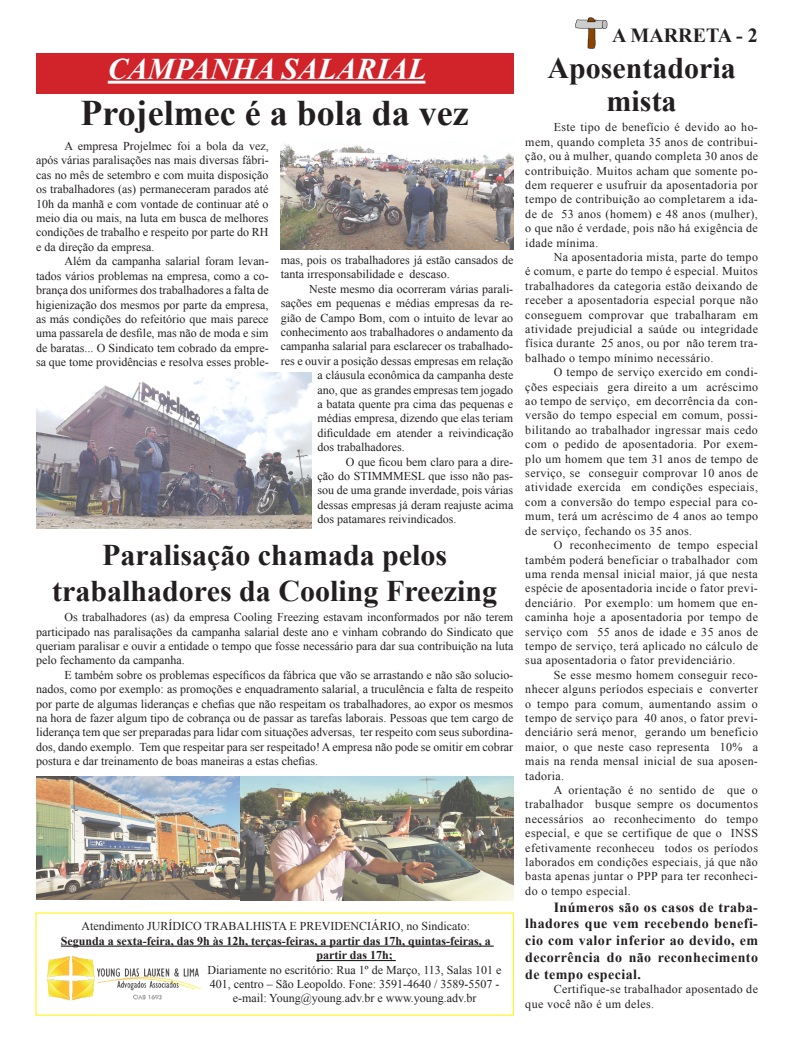
<style>
.page{position:relative;width:794px;height:1049px;background:#fff}
.page>*{position:absolute;margin:0;border:0;box-sizing:border-box;transform-origin:0 0}
.t1{font:700 36px "Times New Roman";color:#231f20}
.t2{font:700 30px/33px "Times New Roman";color:#231f20;text-align:center}
.t3{font:italic 700 30px "Times New Roman";color:#fff}
.t4{font:700 20px "Times New Roman";color:#231f20}
.t5{font:700 14px/16.8px "Times New Roman";letter-spacing:.03em;color:#231f20;text-align:justify}
.t6{font:12px/14.4px "Times New Roman";color:#231f20;text-align:justify}
.t7{font:700 12px/14.4px "Times New Roman";color:#231f20}
.t8{font:12px/14.4px "Times New Roman";letter-spacing:.03em;color:#231f20}
</style>
<div class="page">
<div style="left:36px;top:54px;width:477px;height:40px;background:#d1232a"></div>
<hr style="left:108px;top:81px;width:317px;height:3px;background:#fff">
<img style="left:575px;top:17px;width:33px;height:32px">
<img style="left:36px;top:372px;width:276px;height:157px">
<img style="left:281px;top:144px;width:232px;height:106px">
<img style="left:36px;top:776px;width:477px;height:124px">
<img style="left:47px;top:956px;width:154px;height:45px">
<hr style="left:61px;top:945px;width:433px;height:2px;background:#231f20">
<hr style="left:316px;top:960px;width:80px;height:1px;background:#231f20">
<p class="t3" style="left:108px;top:48px;width:320px">CAMPANHA SALARIAL</p>
<p class="t1" style="left:80px;top:88px;width:390px">Projelmec é a bola da vez</p>
<p class="t6" style="left:36px;top:139px;width:234px;text-indent:28px">A empresa Projelmec foi a bola da vez, após várias paralisações nas mais diversas fábri&shy;cas no mês de setembro e com muita disposição os trabalhadores (as) permaneceram parados até 10h da manhã e com vontade de continuar até o meio dia ou mais, na luta em busca de melhores condições de trabalho e respeito por parte do RH e da direção da empresa.</p>
<p class="t6" style="left:36px;top:254px;width:234px;text-indent:28px">Além da campanha salarial foram levan&shy;tados vários problemas na empresa, como a co&shy;brança dos uniformes dos trabalhadores a falta de higienização dos mesmos por parte da empresa, as más condições do refeitório que mais parece uma passarela de desfile, mas não de moda e sim de baratas... O Sindicato tem cobrado da empre&shy;sa que tome providências e resolva esses proble-</p>
<p class="t6" style="left:281px;top:252px;width:234px">mas, pois os trabalhadores já estão cansados de tanta irresponsabilidade e descaso.</p>
<p class="t6" style="left:309px;top:281px;width:206px">Neste mesmo dia ocorreram várias parali-</p>
<p class="t6" style="left:281px;top:296px;width:234px">sações em pequenas e médias empresas da re-</p>
<p class="t6" style="left:281px;top:310px;width:234px">gião de Campo Bom, com o intuito de levar ao</p>
<p class="t6" style="left:281px;top:324px;width:234px">conhecimento aos trabalhadores o andamento da</p>
<p class="t6" style="left:281px;top:339px;width:234px">campanha salarial para esclarecer os trabalhado-</p>
<p class="t6" style="left:281px;top:353px;width:234px">res e ouvir a posição dessas empresas em relação</p>
<p class="t6" style="left:317px;top:368px;width:197px">a cláusula econômica da campanha deste</p>
<p class="t6" style="left:317px;top:382px;width:197px">ano, que as grandes empresas tem jogado</p>
<p class="t6" style="left:317px;top:396px;width:197px">a batata quente pra cima das pequenas e</p>
<p class="t6" style="left:317px;top:411px;width:197px">médias empresa, dizendo que elas teriam</p>
<p class="t6" style="left:317px;top:425px;width:197px">dificuldade em atender a reivindicação</p>
<p class="t6" style="left:317px;top:440px;width:89px">dos trabalhadores.</p>
<p class="t6" style="left:317px;top:454px;width:197px;text-indent:28px">O que ficou bem claro para a dire&shy;ção do STIMMMESL que isso não pas&shy;sou de uma grande inverdade, pois várias dessas empresas já deram reajuste acima dos patamares reivindicados.</p>
<p class="t2" style="left:102px;top:538px;width:347px">Paralisação chamada pelos</p>
<p class="t2" style="left:52px;top:574px;width:446px">trabalhadores da Cooling Freezing</p>
<p class="t6" style="left:36px;top:610px;width:479px;text-indent:28px">Os trabalhadores (as) da empresa Cooling Freezing estavam inconformados por não terem participado nas paralisações da campanha salarial deste ano e vinham cobrando do Sindicato que queriam paralisar e ouvir a entidade o tempo que fosse necessário para dar sua contribuição na luta pelo fechamento da campanha.</p>
<p class="t6" style="left:36px;top:667px;width:479px;text-indent:28px">E também sobre os problemas específicos da fábrica que vão se arrastando e não são solucio&shy;nados, como por exemplo: as promoções e enquadramento salarial, a truculência e falta de respeito por parte de algumas lideranças e chefias que não respeitam os trabalhadores, ao expor os mesmos na hora de fazer algum tipo de cobrança ou de passar as tarefas laborais. Pessoas que tem cargo de liderança tem que ser preparadas para lidar com situações adversas, ter respeito com seus subordina&shy;dos, dando exemplo. Tem que respeitar para ser respeitado! A empresa não pode se omitir em cobrar postura e dar treinamento de boas maneiras a estas chefias.</p>
<p class="t6" style="left:81px;top:919px;width:390px">Atendimento JURÍDICO TRABALHISTA E PREVIDENCIÁRIO, no Sindicato:</p>
<p class="t7" style="left:316px;top:933px;width:176px;text-indent:-255px">Segunda a sexta-feira, das 9h às 12h, terças-feiras, a partir das 17h, quintas-feiras, a partir das 17h;</p>
<p class="t6" style="left:208px;top:962px;width:295px;text-align:center">Diariamente no escritório: Rua 1º de Março, 113, Salas 101 e<br>401, centro – São Leopoldo. Fone: 3591-4640 / 3589-5507 - e-mail: Young@young.adv.br e www.young.adv.br</p>
<p class="t4" style="left:612px;top:22px;width:147px">A MARRETA - 2</p>
<p class="t2" style="left:547px;top:51px;width:190px">Aposentadoria mista</p>
<p class="t6" style="left:525px;top:120px;width:234px;text-indent:28px">Este tipo de benefício é devido ao ho&shy;mem, quando completa 35 anos de contribui&shy;ção, ou à mulher, quando completa 30 anos de contribuição. Muitos acham que somente po&shy;dem requerer e usufruir da aposentadoria por tempo de contribuição ao completarem a ida&shy;de de 53 anos (homem) e 48 anos (mulher), o que não é verdade, pois não há exigência de idade mínima.</p>
<p class="t6" style="left:525px;top:250px;width:234px;text-indent:28px">Na aposentadoria mista, parte do tempo é comum, e parte do tempo é especial. Muitos trabalhadores da categoria estão deixando de receber a aposentadoria especial porque não conseguem comprovar que trabalharam em atividade prejudicial a saúde ou integridade física durante 25 anos, ou por não terem tra&shy;balhado o tempo mínimo necessário.</p>
<p class="t6" style="left:525px;top:365px;width:234px;text-indent:28px">O tempo de serviço exercido em condi&shy;ções especiais gera direito a um acréscimo ao tempo de serviço, em decorrência da con&shy;versão do tempo especial em comum, possi&shy;bilitando ao trabalhador ingressar mais cedo com o pedido de aposentadoria. Por exem&shy;plo um homem que tem 31 anos de tempo de serviço, se conseguir comprovar 10 anos de atividade exercida em condições especiais, com a conversão do tempo especial para co&shy;mum, terá um acréscimo de 4 anos ao tempo de serviço, fechando os 35 anos.</p>
<p class="t6" style="left:525px;top:538px;width:234px;text-indent:28px">O reconhecimento de tempo especial também poderá beneficiar o trabalhador com uma renda mensal inicial maior, já que nesta espécie de aposentadoria incide o fator previ&shy;denciário. Por exemplo: um homem que en&shy;caminha hoje a aposentadoria por tempo de serviço com 55 anos de idade e 35 anos de tempo de serviço, terá aplicado no cálculo de sua aposentadoria o fator previdenciário.</p>
<p class="t6" style="left:525px;top:667px;width:234px;text-indent:28px">Se esse mesmo homem conseguir reco&shy;nhecer alguns períodos especiais e converter o tempo para comum, aumentando assim o tempo de serviço para 40 anos, o fator previ&shy;denciário será menor, gerando um beneficio maior, o que neste caso representa 10% a mais na renda mensal inicial de sua aposen&shy;tadoria.</p>
<p class="t6" style="left:525px;top:782px;width:234px;text-indent:28px">A orientação é no sentido de que o trabalhador busque sempre os documentos necessários ao reconhecimento do tempo especial, e que se certifique de que o INSS efetivamente reconheceu todos os períodos laborados em condições especiais, já que não basta apenas juntar o PPP para ter reconheci&shy;do o tempo especial.</p>
<p class="t5" style="left:525px;top:898px;width:234px;text-indent:28px">Inúmeros são os casos de traba&shy;lhadores que vem recebendo benefi&shy;cio com valor inferior ao devido, em decorrência do não reconhecimento de tempo especial.</p>
<p class="t8" style="left:525px;top:982px;width:234px;text-indent:28px">Certifique-se trabalhador aposentado de que você não é um deles.</p>
</div>
